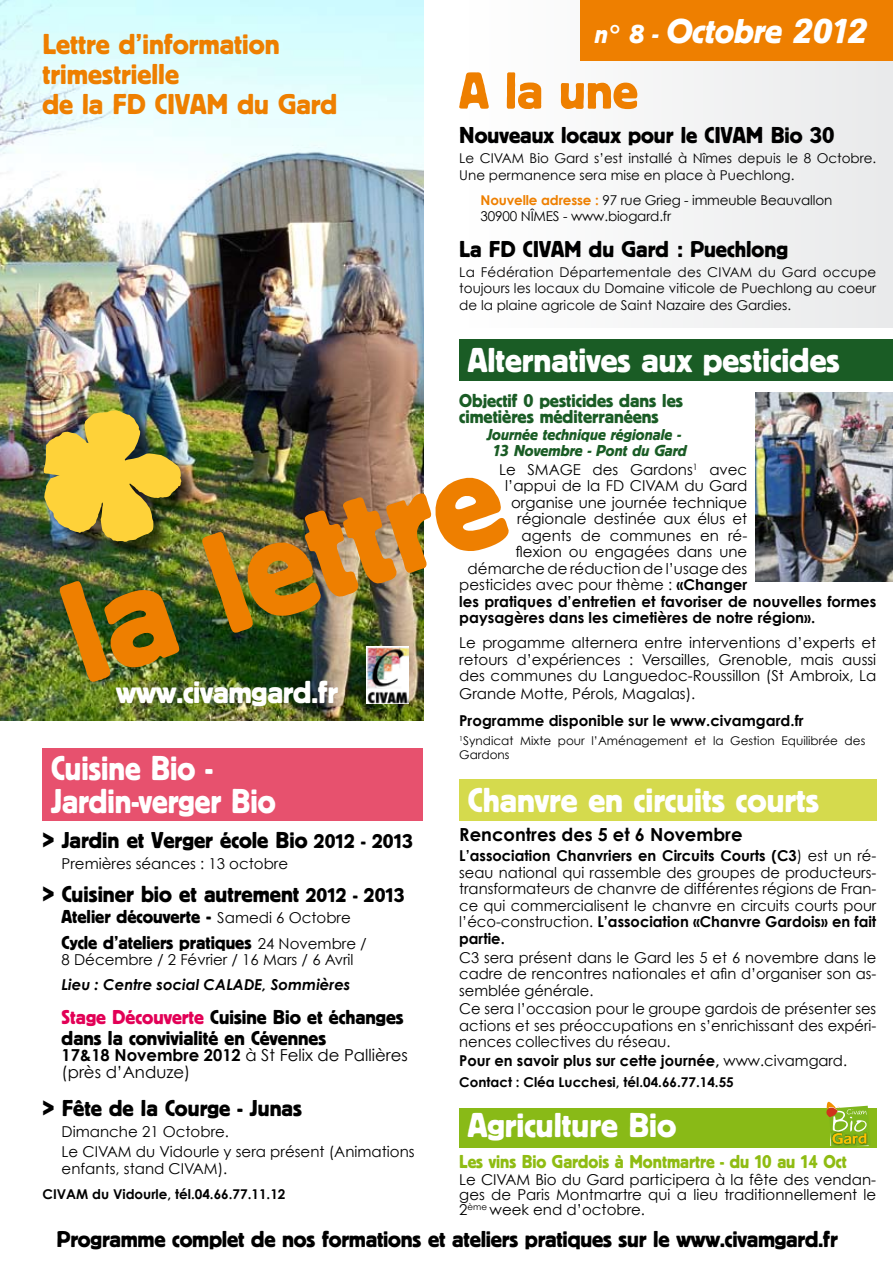
<style>
.page{position:relative;width:893px;height:1263px;background:#fff}
.page>*{position:absolute;margin:0;border:0;box-sizing:border-box;transform-origin:0 0}
.t1{font:150px "Block Normal";color:#ee7f00}
.t2{font:54px "Block Normal";color:#ee7f00}
.t3{font:36px "Block Normal";color:#fff}
.t4{font:36px/33px "Block Normal";color:#fff;scale:.93 1}
.t5{font:italic 36px "Block";color:#fff}
.t6{font:33px "Block Normal";letter-spacing:-.01em;color:#fff}
.t7{font:30px/30px "Block Normal";color:#ee7f00}
.t8{font:24px "Block Normal";color:#000}
.t9{font:21px/21px "Block Normal";color:#000}
.t10{font:19.5px/25.2px "Block Normal";color:#000}
.t11{font:19.5px/16.5px "Block Normal";color:#1a5c25}
.t12{font:19.5px "Block Normal";color:#8fbc13;scale:.95 1}
.t13{font:700 18px "Century Gothic";color:#000}
.t14{font:16.5px/16.5px "Century Gothic";color:#000}
.t15{font:italic 16.5px/16.5px "Block";color:#1a5c25;text-align:center}
.t16{font:15px/16.5px "Century Gothic";color:#000;text-align:justify}
.t17{font:700 15px "Century Gothic";color:#000}
.t18{font:italic 700 15px "Century Gothic";color:#000}
.t19{font:13.5px/16.5px "Century Gothic";color:#000}
.t20{font:700 13.5px "Century Gothic";color:#000}
.t21{font:12px/14.4px "Century Gothic";color:#000}
.s1{font-size:27px}
.s2{font-weight:700;color:#ee7f00}
.s3{font-weight:700}
.s4{font-size:21px}
.s5{font-family:"Century Gothic";font-size:15px}
.s6{color:#e20056}
.s7{font-weight:400}
</style>
<div class="page">
<img style="left:0;top:0;width:423px;height:721px">
<div style="left:46px;top:412px;width:153px;height:147px;background:#000;opacity:.62"></div>
<img style="left:44px;top:410px;width:137px;height:132px">
<img style="left:367px;top:647px;width:41px;height:57px">
<div style="left:459px;top:0;width:434px;height:327px;background:#f5f5f6"></div>
<div style="left:581px;top:0;width:312px;height:61px;background:#ee7f00"></div>
<div style="left:43px;top:748px;width:380px;height:73px;background:#e7516e"></div>
<img style="left:756px;top:392px;width:137px;height:190px">
<div style="left:459px;top:339px;width:434px;height:42px;background:#1a5c25"></div>
<div style="left:459px;top:779px;width:417px;height:42px;background:#d5da4d"></div>
<div style="left:459px;top:1109px;width:417px;height:39px;background:#89ba17"></div>
<svg style="left:826px;top:1102px;width:45px;height:45px"></svg>
<h3 class="t7" style="left:43px;top:30px;width:296px">Lettre d’information trimestrielle<br>de la FD CIVAM du Gard</h3>
<h3 class="t5" style="left:595px;top:11px;width:274px"><span class="s1">n° 8 -</span> Octobre 2012</h3>
<h2 class="t2" style="left:459px;top:61px;width:180px">A la une</h2>
<h3 class="t8" style="left:459px;top:122px;width:377px">Nouveaux locaux pour le CIVAM Bio 30</h3>
<p class="t19" style="left:459px;top:150px;width:419px">Le CIVAM Bio Gard s’est installé à Nîmes depuis le 8 Octobre.<br>Une permanence sera mise en place à Puechlong.</p>
<p class="t19" style="left:480px;top:191px;width:353px"><span class="s2">Nouvelle adresse :</span> 97 rue Grieg - immeuble Beauvallon<br>30900 NÎMES - www.biogard.fr</p>
<h3 class="t8" style="left:459px;top:236px;width:330px">La FD CIVAM du Gard : Puechlong</h3>
<p class="t19" style="left:459px;top:264px;width:419px;text-align:justify">La Fédération Départementale des CIVAM du Gard occupe toujours les locaux du Domaine viticole de Puechlong au coeur de la plaine agricole de Saint Nazaire des Gardies.</p>
<h3 class="t3" style="left:468px;top:341px;width:373px">Alternatives aux pesticides</h3>
<h3 class="t11" style="left:459px;top:392px;width:225px">Objectif 0 pesticides dans les cimetières méditerranéens</h3>
<p class="t15" style="left:487px;top:426px;width:201px">Journée technique régionale -<br>13 Novembre - Pont du Gard</p>
<p class="t16" style="left:499px;top:461px;width:250px">Le SMAGE des Gardons<sup>1</sup> avec</p>
<p class="t16" style="left:505px;top:477px;width:244px">l’appui de la FD CIVAM du Gard</p>
<p class="t16" style="left:511px;top:494px;width:238px">organise une journée technique</p>
<p class="t16" style="left:517px;top:510px;width:232px">régionale destinée aux élus et</p>
<p class="t16" style="left:522px;top:527px;width:227px">agents de communes en ré-</p>
<p class="t16" style="left:516px;top:543px;width:233px">flexion ou engagées dans une</p>
<p class="t16" style="left:468px;top:560px;width:281px">démarche de réduction de l’usage des</p>
<p class="t16" style="left:459px;top:576px;width:290px">pesticides avec pour thème : <span class="s3">«Changer</span></p>
<p class="t17" style="left:459px;top:592px;width:419px">les pratiques d’entretien et favoriser de nouvelles formes</p>
<p class="t17" style="left:459px;top:608px;width:358px">paysagères dans les cimetières de notre région».</p>
<p class="t16" style="left:459px;top:634px;width:419px">Le progamme alternera entre interventions d’experts et retours d’expériences : Versailles, Grenoble, mais aussi des communes du Languedoc-Roussillon (St Ambroix, La</p>
<p class="t16" style="left:459px;top:685px;width:238px">Grande Motte, Pérols, Magalas).</p>
<p class="t17" style="left:459px;top:711px;width:346px">Programme disponible sur le www.civamgard.fr</p>
<p class="t21" style="left:459px;top:733px;width:408px"><sup>1</sup>Syndicat Mixte pour l’Aménagement et la Gestion Equilibrée des<br>Gardons</p>
<h1 class="t1" style="left:43px;top:561px;width:455px;rotate:-19deg">la lettre</h1>
<h3 class="t6" style="left:116px;top:674px;width:223px">www.civamgard.fr</h3>
<h3 class="t4" style="left:51px;top:752px;width:243px">Cuisine Bio -<br>Jardin-verger Bio</h3>
<h3 class="t8" style="left:43px;top:827px;width:372px">&gt; Jardin et Verger école Bio <span class="s4">2012 - 2013</span></h3>
<p class="t16" style="left:62px;top:855px;width:228px">Premières séances : 13 octobre</p>
<h3 class="t8" style="left:43px;top:881px;width:364px">&gt; Cuisiner bio et autrement <span class="s4">2012 - 2013</span></h3>
<h3 class="t10" style="left:62px;top:905px;width:307px">Atelier découverte <span class="s4">-</span> <span class="s5">Samedi 6 Octobre<br></span>Cycle d’ateliers pratiques <span class="s5">24 Novembre /</span></h3>
<p class="t16" style="left:62px;top:951px;width:293px">8 Décembre / 2 Février / 16 Mars / 6 Avril</p>
<p class="t18" style="left:62px;top:975px;width:290px">Lieu : Centre social CALADE, Sommières</p>
<h3 class="t9" style="left:62px;top:1007px;width:344px"><span class="s6">Stage Découverte</span> Cuisine Bio et échanges dans la convivialité en Cévennes</h3>
<p class="t14" style="left:62px;top:1047px;width:348px"><span class="s3">17&amp;18 Novembre 2012</span> à St Felix de Pallières (près d’Anduze)</p>
<h3 class="t8" style="left:43px;top:1095px;width:261px">&gt; Fête de la Courge - Junas</h3>
<p class="t16" style="left:62px;top:1121px;width:355px;line-height:20.7px">Dimanche 21 Octobre.<br>Le CIVAM du Vidourle y sera présent (Animations</p>
<p class="t16" style="left:62px;top:1160px;width:167px">enfants, stand CIVAM).</p>
<p class="t20" style="left:43px;top:1185px;width:244px">CIVAM du Vidourle, tél.04.66.77.11.12</p>
<h3 class="t3" style="left:468px;top:780px;width:353px">Chanvre en circuits courts</h3>
<p class="t13" style="left:459px;top:823px;width:285px">Rencontres des 5 et 6 Novembre</p>
<p class="t16" style="left:459px;top:847px;width:419px"><span class="s3">L’association Chanvriers en Circuits Courts (C3</span>) est un ré&shy;seau national qui rassemble des groupes de producteurs&shy;transformateurs de chanvre de différentes régions de Fran&shy;ce qui commercialisent le chanvre en circuits courts pour l’éco-construction. <span class="s3">L’association «Chanvre Gardois» en fait partie.</span></p>
<p class="t16" style="left:459px;top:949px;width:419px">C3 sera présent dans le Gard les 5 et 6 novembre dans le cadre de rencontres nationales et afin d’organiser son as&shy;semblée générale.</p>
<p class="t16" style="left:459px;top:1000px;width:419px">Ce sera l’occasion pour le groupe gardois de présenter ses actions et ses préoccupations en s’enrichissant des expéri&shy;nences collectives du réseau.</p>
<p class="t17" style="left:459px;top:1051px;width:389px">Pour en savoir plus sur cette journée, <span class="s7">www.civamgard.</span></p>
<p class="t20" style="left:459px;top:1073px;width:276px">Contact : Cléa Lucchesi, tél.04.66.77.14.55</p>
<h3 class="t3" style="left:468px;top:1106px;width:210px">Agriculture Bio</h3>
<h3 class="t12" style="left:459px;top:1151px;width:409px">Les vins Bio Gardois à Montmartre - du 10 au 14 Oct</h3>
<p class="t16" style="left:459px;top:1172px;width:419px;line-height:15px">Le CIVAM Bio du Gard participera à la fête des vendan&shy;ges de Paris Montmartre qui a lieu traditionnellement le 2<sup>ème</sup> week end d’octobre.</p>
<h3 class="t8" style="left:57px;top:1226px;width:783px">Programme complet de nos formations et ateliers pratiques sur le www.civamgard.fr</h3>
</div>
